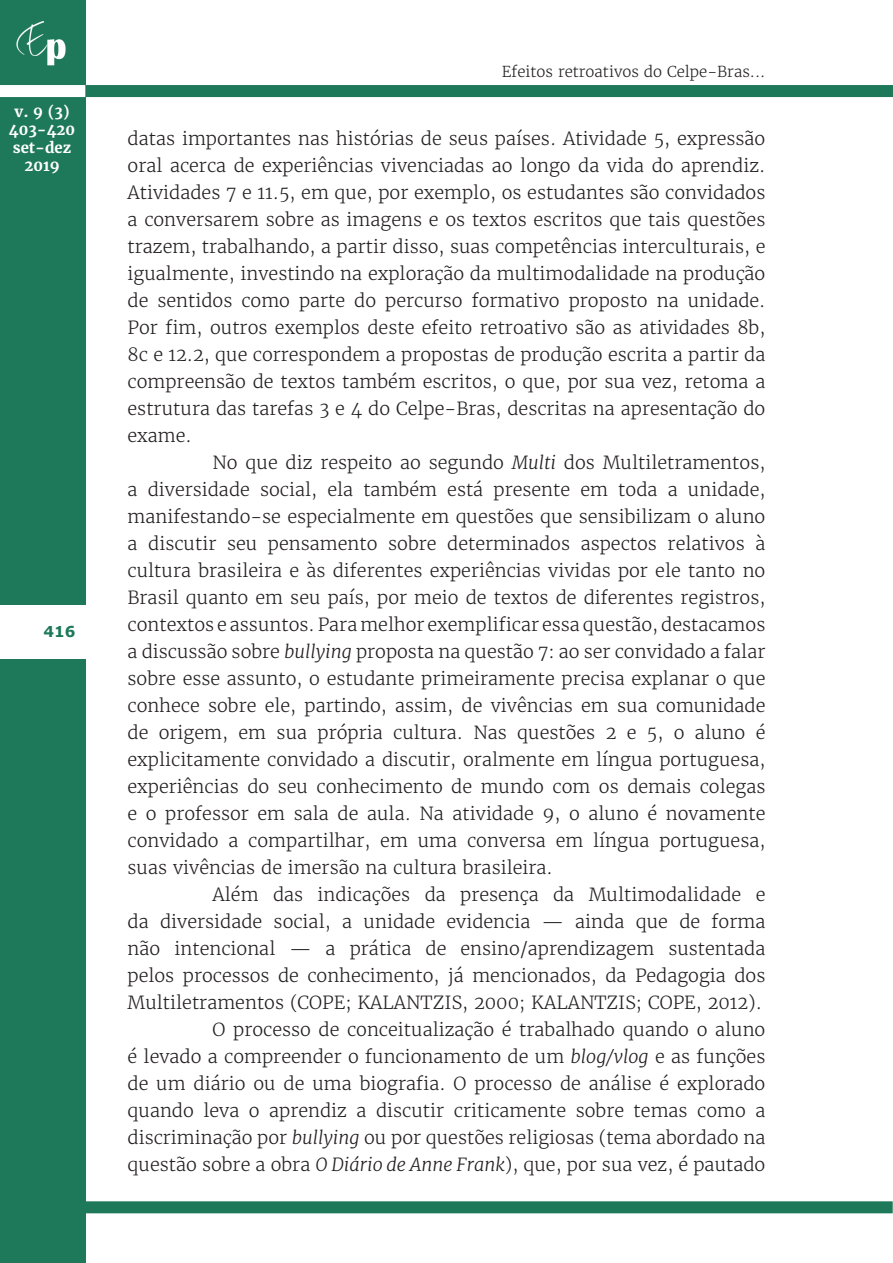
<style>
.page{position:relative;width:893px;height:1263px;background:#fff}
.page>*{position:absolute;margin:0;border:0;box-sizing:border-box;transform-origin:0 0}
.Corpo_do_artigo{font:300 18px/27px "Merriweather";color:#231f20;text-align:justify}
.t1{font:300 15px "Merriweather";color:#231f20}
.t2{font:700 15px/18px "Merriweather";color:#fff;text-align:center}
.t3{font:700 15px "Verdana";color:#1e785a}
.s1{font-style:italic}
</style>
<div class="page">
<div style="left:0;top:0;width:85px;height:1263px;background:#1e785a"></div>
<img style="left:16px;top:21px;width:50px;height:45px">
<div style="left:85px;top:85px;width:808px;height:12px;background:#1e785a"></div>
<div style="left:0;top:85px;width:85px;height:12px;background:#fff"></div>
<div style="left:0;top:605px;width:85px;height:53px;background:#fff"></div>
<div style="left:84px;top:1201px;width:809px;height:12px;background:#1e785a"></div>
<p class="t2" style="left:9px;top:103px;width:68px">v. 9 (3)<br>403-420 set-dez<br>2019</p>
<p class="t3" style="left:44px;top:622px;width:33px">416</p>
<p class="t1" style="left:502px;top:62px;width:265px">Efeitos retroativos do Celpe-Bras...</p>
<p class="Corpo_do_artigo" style="left:128px;top:125px;width:639px">datas importantes nas histórias de seus países. Atividade 5, expressão oral acerca de experiências vivenciadas ao longo da vida do aprendiz.<br>Atividades 7 e 11.5, em que, por exemplo, os estudantes são convidados a conversarem sobre as imagens e os textos escritos que tais questões trazem, trabalhando, a partir disso, suas competências interculturais, e igualmente, investindo na exploração da multimodalidade na produção de sentidos como parte do percurso formativo proposto na unidade.<br>Por fim, outros exemplos deste efeito retroativo são as atividades 8b, 8c e 12.2, que correspondem a propostas de produção escrita a partir da compreensão de textos também escritos, o que, por sua vez, retoma a estrutura das tarefas 3 e 4 do Celpe-Bras, descritas na apresentação do exame.</p>
<p class="Corpo_do_artigo" style="left:128px;top:449px;width:639px;text-indent:85px">No que diz respeito ao segundo <span class="s1">Multi</span> dos Multiletramentos, a diversidade social, ela também está presente em toda a unidade, manifestando-se especialmente em questões que sensibilizam o aluno a discutir seu pensamento sobre determinados aspectos relativos à cultura brasileira e às diferentes experiências vividas por ele tanto no Brasil quanto em seu país, por meio de textos de diferentes registros, contextos e assuntos. Para melhor exemplificar essa questão, destacamos a discussão sobre <span class="s1">bullying</span> proposta na questão 7: ao ser convidado a falar sobre esse assunto, o estudante primeiramente precisa explanar o que conhece sobre ele, partindo, assim, de vivências em sua comunidade de origem, em sua própria cultura. Nas questões 2 e 5, o aluno é explicitamente convidado a discutir, oralmente em língua portuguesa, experiências do seu conhecimento de mundo com os demais colegas e o professor em sala de aula. Na atividade 9, o aluno é novamente convidado a compartilhar, em uma conversa em língua portuguesa, suas vivências de imersão na cultura brasileira.</p>
<p class="Corpo_do_artigo" style="left:128px;top:881px;width:639px;text-indent:85px">Além das indicações da presença da Multimodalidade e da diversidade social, a unidade evidencia — ainda que de forma não intencional — a prática de ensino/aprendizagem sustentada pelos processos de conhecimento, já mencionados, da Pedagogia dos Multiletramentos (COPE; KALANTZIS, 2000; KALANTZIS; COPE, 2012).</p>
<p class="Corpo_do_artigo" style="left:128px;top:1016px;width:639px;text-indent:85px">O processo de conceitualização é trabalhado quando o aluno é levado a compreender o funcionamento de um <span class="s1">blog/vlog</span> e as funções de um diário ou de uma biografia. O processo de análise é explorado quando leva o aprendiz a discutir criticamente sobre temas como a discriminação por <span class="s1">bullying</span> ou por questões religiosas (tema abordado na questão sobre a obra <span class="s1">O Diário de Anne Frank</span>), que, por sua vez, é pautado</p>
</div>
